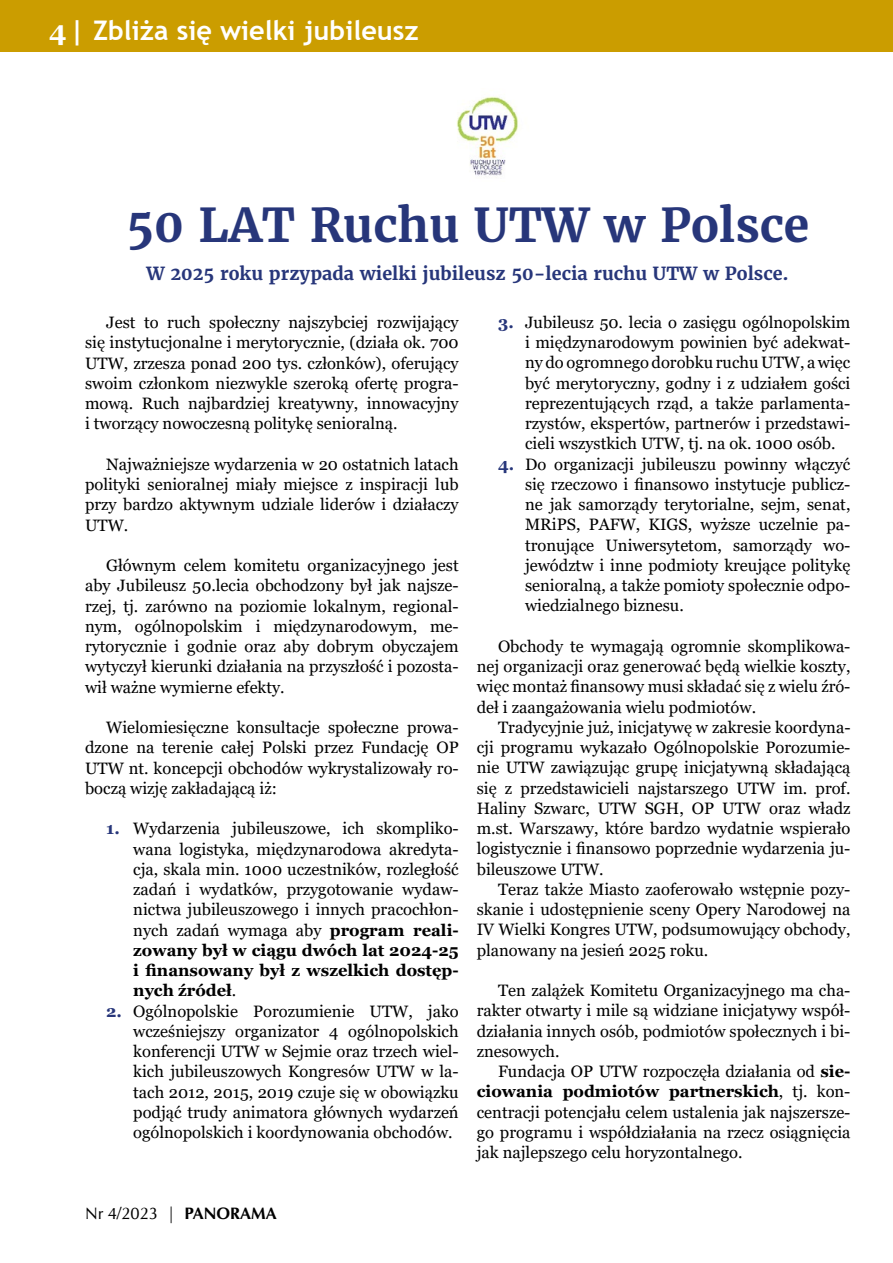
<style>
.page{position:relative;width:893px;height:1263px;background:#fff}
.page>*{position:absolute;margin:0;border:0;box-sizing:border-box;transform-origin:0 0}
.t1{font:700 46.5px "Merriweather";color:#27367a}
.t2{font:700 27px "Trebuchet MS";color:#fff}
.t3{font:700 18px "Merriweather";color:#27367a}
.t4{font:16.5px/20.2px "Georgia";color:#000;text-align:justify}
.t5{font:700 16.5px "URW Classico";color:#000}
.s1{font-family:"Georgia"}
.s2{font-weight:700;color:#27367a}
.s3{font-weight:700}
.s4{font-weight:400}
</style>
<div class="page">
<div style="left:0;top:0;width:893px;height:51px;background:#cb9d00"></div>
<img style="left:456px;top:96px;width:63px;height:80px">
<h2 class="t2" style="left:49px;top:14px;width:371px"><span class="s1">4</span>| Zbliża się wielki jubileusz</h2>
<h1 class="t1" style="left:126px;top:195px;width:685px">50 LAT Ruchu UTW w Polsce</h1>
<p class="t3" style="left:147px;top:262px;width:644px">W 2025 roku przypada wielki jubileusz 50-lecia ruchu UTW w Polsce.</p>
<p class="t4" style="left:85px;top:313px;width:375px;text-indent:21px">Jest to ruch społeczny najszybciej rozwijający się instytucjonalne i merytorycznie, (działa ok. 700<br>UTW, zrzesza ponad 200 tys. członków), oferujący swoim członkom niezwykle szeroką ofertę progra&shy;mową. Ruch najbardziej kreatywny, innowacyjny i tworzący nowoczesną politykę senioralną.</p>
<p class="t4" style="left:85px;top:454px;width:375px;text-indent:21px">Najważniejsze wydarzenia w 20 ostatnich latach polityki senioralnej miały miejsce z inspiracji lub przy bardzo aktywnym udziale liderów i działaczy UTW.</p>
<p class="t4" style="left:85px;top:556px;width:375px;text-indent:21px">Głównym celem komitetu organizacyjnego jest aby Jubileusz 50.lecia obchodzony był jak najsze&shy;rzej, tj. zarówno na poziomie lokalnym, regional&shy;nym, ogólnopolskim i międzynarodowym, me&shy;rytorycznie i godnie oraz aby dobrym obyczajem wytyczył kierunki działania na przyszłość i pozosta&shy;wił ważne wymierne efekty.</p>
<p class="t4" style="left:85px;top:718px;width:375px;text-indent:21px">Wielomiesięczne konsultacje społeczne prowa&shy;dzone na terenie całej Polski przez Fundację OP UTW nt. koncepcji obchodów wykrystalizowały ro&shy;boczą wizję zakładającą iż:</p>
<p class="t4" style="left:133px;top:819px;width:327px;text-indent:-27px"><span class="s2">1.</span> Wydarzenia jubileuszowe, ich skompliko&shy;wana logistyka, międzynarodowa akredyta&shy;cja, skala min. 1000 uczestników, rozległość zadań i wydatków, przygotowanie wydaw&shy;nictwa jubileuszowego i innych pracochłon&shy;nych zadań wymaga aby <span class="s3">program reali&shy;zowany był w ciągu dwóch lat 2024-25 i finansowany był z wszelkich dostęp&shy;nych źródeł</span>.</p>
<p class="t4" style="left:133px;top:1001px;width:327px;text-indent:-27px"><span class="s2">2.</span> Ogólnopolskie Porozumienie UTW, jako wcześniejszy organizator 4 ogólnopolskich konferencji UTW w Sejmie oraz trzech wiel&shy;kich jubileuszowych Kongresów UTW w la&shy;tach 2012, 2015, 2019 czuje się w obowiązku podjąć trudy animatora głównych wydarzeń ogólnopolskich i koordynowania obchodów.</p>
<p class="t4" style="left:525px;top:312px;width:327px;text-indent:-27px"><span class="s2">3.</span> Jubileusz 50. lecia o zasięgu ogólnopolskim i międzynarodowym powinien być adekwat&shy;ny do ogromnego dorobku ruchu UTW, a więc być merytoryczny, godny i z udziałem gości reprezentujących rząd, a także parlamenta&shy;rzystów, ekspertów, partnerów i przedstawi&shy;cieli wszystkich UTW, tj. na ok. 1000 osób.</p>
<p class="t4" style="left:525px;top:454px;width:327px;text-indent:-27px"><span class="s2">4.</span> Do organizacji jubileuszu powinny włączyć się rzeczowo i finansowo instytucje publicz&shy;ne jak samorządy terytorialne, sejm, senat, MRiPS, PAFW, KIGS, wyższe uczelnie pa&shy;tronujące Uniwersytetom, samorządy wo&shy;jewództw i inne podmioty kreujące politykę senioralną, a także pomioty społecznie odpo&shy;wiedzialnego biznesu.</p>
<p class="t4" style="left:477px;top:636px;width:375px;text-indent:21px">Obchody te wymagają ogromnie skomplikowa&shy;nej organizacji oraz generować będą wielkie koszty, więc montaż finansowy musi składać się z wielu źró&shy;deł i zaangażowania wielu podmiotów.</p>
<p class="t4" style="left:477px;top:717px;width:375px;text-indent:21px">Tradycyjnie już, inicjatywę w zakresie koordyna&shy;cji programu wykazało Ogólnopolskie Porozumie&shy;nie UTW zawiązując grupę inicjatywną składającą się z przedstawicieli najstarszego UTW im. prof.<br>Haliny Szwarc, UTW SGH, OP UTW oraz władz m.st. Warszawy, które bardzo wydatnie wspierało logistycznie i finansowo poprzednie wydarzenia ju&shy;bileuszowe UTW.</p>
<p class="t4" style="left:477px;top:879px;width:375px;text-indent:21px">Teraz także Miasto zaoferowało wstępnie pozy&shy;skanie i udostępnienie sceny Opery Narodowej na IV Wielki Kongres UTW, podsumowujący obchody, planowany na jesień 2025 roku.</p>
<p class="t4" style="left:477px;top:981px;width:375px;text-indent:21px">Ten zalążek Komitetu Organizacyjnego ma cha&shy;rakter otwarty i mile są widziane inicjatywy współ&shy;działania innych osób, podmiotów społecznych i bi&shy;znesowych.</p>
<p class="t4" style="left:477px;top:1062px;width:375px;text-indent:21px">Fundacja OP UTW rozpoczęła działania od <span class="s3">sie&shy;ciowania podmiotów partnerskich</span>, tj. kon&shy;centracji potencjału celem ustalenia jak najszersze&shy;go programu i współdziałania na rzecz osiągnięcia jak najlepszego celu horyzontalnego.</p>
<p class="t5" style="left:85px;top:1203px;width:193px"><span class="s4">Nr 4/2023</span> | PANORAMA</p>
</div>
